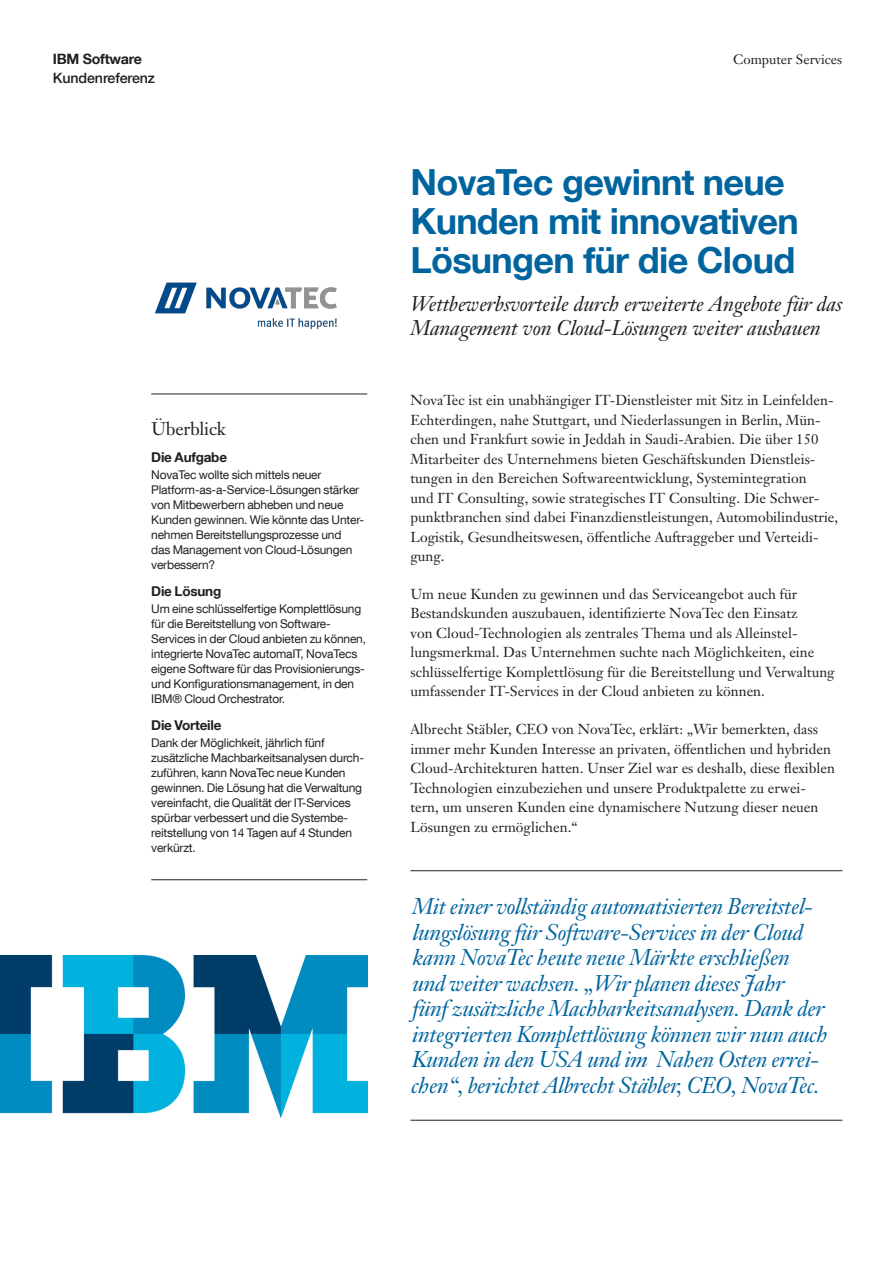
<style>
.page{position:relative;width:893px;height:1263px;background:#fff}
.page>*{position:absolute;margin:0;border:0;box-sizing:border-box;transform-origin:0 0}
._1A_title__color{font:700 36px/39px "Helvetica Neue LT Com";letter-spacing:-.02em;color:#00649e}
._3E_highlight_Client{font:italic 22.5px/25.5px "Janson Text LT Pro";letter-spacing:-.015em;color:#00649e}
._1B_subtitle{font:italic 21px/24px "Janson Text LT Pro";letter-spacing:-.01em;color:#231f20}
._3A_highlight_head{font:18px "Janson Text LT Pro";letter-spacing:-.015em;color:#231f20}
._2C_body{font:14.25px/19.5px "Janson Text LT Pro";color:#231f20}
.t1{font:500 14.25px "Helvetica Neue LT Com";letter-spacing:-.01em;color:#231f20}
.t2{font:700 14.25px "Helvetica Neue LT Com";letter-spacing:-.02em;color:#231f20}
._3B_highlight_subhea{font:700 13.5px "Helvetica Neue LT Com";letter-spacing:-.015em;color:#231f20}
.t3{font:13.5px "Janson Text LT Pro";color:#231f20}
._3C_highlight_body{font:12px/15px "Helvetica Neue LT Com";letter-spacing:-.015em;color:#231f20}
</style>
<div class="page">
<hr style="left:151px;top:394px;width:216px;height:1px;background:#231f20">
<hr style="left:151px;top:879px;width:216px;height:1px;background:#231f20">
<img style="left:0;top:956px;width:367px;height:162px">
<img style="left:155px;top:282px;width:182px;height:48px">
<hr style="left:410px;top:870px;width:432px;height:1px;background:#231f20">
<hr style="left:410px;top:1120px;width:432px;height:1px;background:#231f20">
<p class="t2" style="left:53px;top:50px;width:90px">IBM Software</p>
<p class="t3" style="left:733px;top:51px;width:110px">Computer Services</p>
<p class="t1" style="left:53px;top:70px;width:104px">Kundenreferenz</p>
<p class="_3A_highlight_head" style="left:151px;top:417px;width:76px">Überblick</p>
<p class="_3B_highlight_subhea" style="left:151px;top:448px;width:77px">Die Aufgabe</p>
<p class="_3C_highlight_body" style="left:151px;top:467px;width:214px">NovaTec wollte sich mittels neuer Platform-as-a-Service-Lösungen stärker von Mitbewerbern abheben und neue Kunden gewinnen. Wie könnte das Unter&shy;nehmen Bereitstellungsprozesse und<br>das Management von Cloud-Lösungen verbessern?</p>
<p class="_3B_highlight_subhea" style="left:151px;top:583px;width:72px">Die Lösung</p>
<p class="_3C_highlight_body" style="left:151px;top:601px;width:216px">Um eine schlüsselfertige Komplettlösung für die Bereitstellung von Software-Services in der Cloud anbieten zu können, integrierte NovaTec automaIT, NovaTecs eigene Software für das Provisionierungs&shy;und Konfigurationsmanagement, in den IBM® Cloud Orchestrator.</p>
<p class="_3B_highlight_subhea" style="left:151px;top:717px;width:72px">Die Vorteile</p>
<p class="_3C_highlight_body" style="left:151px;top:735px;width:214px">Dank der Möglichkeit, jährlich fünf zusätzliche Machbarkeitsanalysen durch&shy;zuführen, kann NovaTec neue Kunden gewinnen. Die Lösung hat die Verwaltung vereinfacht, die Qualität der IT-Services spürbar verbessert und die Systembe&shy;reitstellung von 14 Tagen auf 4 Stunden verkürzt.</p>
<p class="_1A_title__color" style="left:410px;top:162px;width:390px">NovaTec gewinnt neue<br>Kunden mit innovativen<br>Lösungen für die Cloud</p>
<p class="_1B_subtitle" style="left:410px;top:292px;width:433px">Wettbewerbsvorteile durch erweiterte Angebote für das<br>Management von Cloud-Lösungen weiter ausbauen</p>
<p class="_2C_body" style="left:410px;top:390px;width:429px">NovaTec ist ein unabhängiger IT-Dienstleister mit Sitz in Leinfelden-Echterdingen, nahe Stuttgart, und Niederlassungen in Berlin, Mün&shy;chen und Frankfurt sowie in Jeddah in Saudi-Arabien. Die über 150<br>Mitarbeiter des Unternehmens bieten Geschäftskunden Dienstleis&shy;tungen in den Bereichen Softwareentwicklung, Systemintegration<br>und IT Consulting, sowie strategisches IT Consulting. Die Schwer&shy;punktbranchen sind dabei Finanzdienstleistungen, Automobilindustrie, Logistik, Gesundheitswesen, öffentliche Auftraggeber und Verteidi&shy;gung.</p>
<p class="_2C_body" style="left:410px;top:584px;width:426px">Um neue Kunden zu gewinnen und das Serviceangebot auch für Bestandskunden auszubauen, identifizierte NovaTec den Einsatz<br>von Cloud-Technologien als zentrales Thema und als Alleinstel&shy;lungsmerkmal. Das Unternehmen suchte nach Möglichkeiten, eine schlüsselfertige Komplettlösung für die Bereitstellung und Verwaltung umfassender IT-Services in der Cloud anbieten zu können.</p>
<p class="_2C_body" style="left:410px;top:719px;width:426px">Albrecht Stäbler, CEO von NovaTec, erklärt: „Wir bemerkten, dass immer mehr Kunden Interesse an privaten, öffentlichen und hybriden Cloud-Architekturen hatten. Unser Ziel war es deshalb, diese flexiblen Technologien einzubeziehen und unsere Produktpalette zu erwei&shy;tern, um unseren Kunden eine dynamischere Nutzung dieser neuen Lösungen zu ermöglichen.“</p>
<p class="_3E_highlight_Client" style="left:411px;top:894px;width:418px">Mit einer vollständig automatisierten Bereitstel&shy;lungslösung für Software-Services in der Cloud kann NovaTec heute neue Märkte erschließen und weiter wachsen. „Wir planen dieses Jahr<br>fünf zusätzliche Machbarkeitsanalysen. Dank der integrierten Komplettlösung können wir nun auch Kunden in den USA und im Nahen Osten errei&shy;chen“, berichtet Albrecht Stäbler, CEO, NovaTec.</p>
</div>
